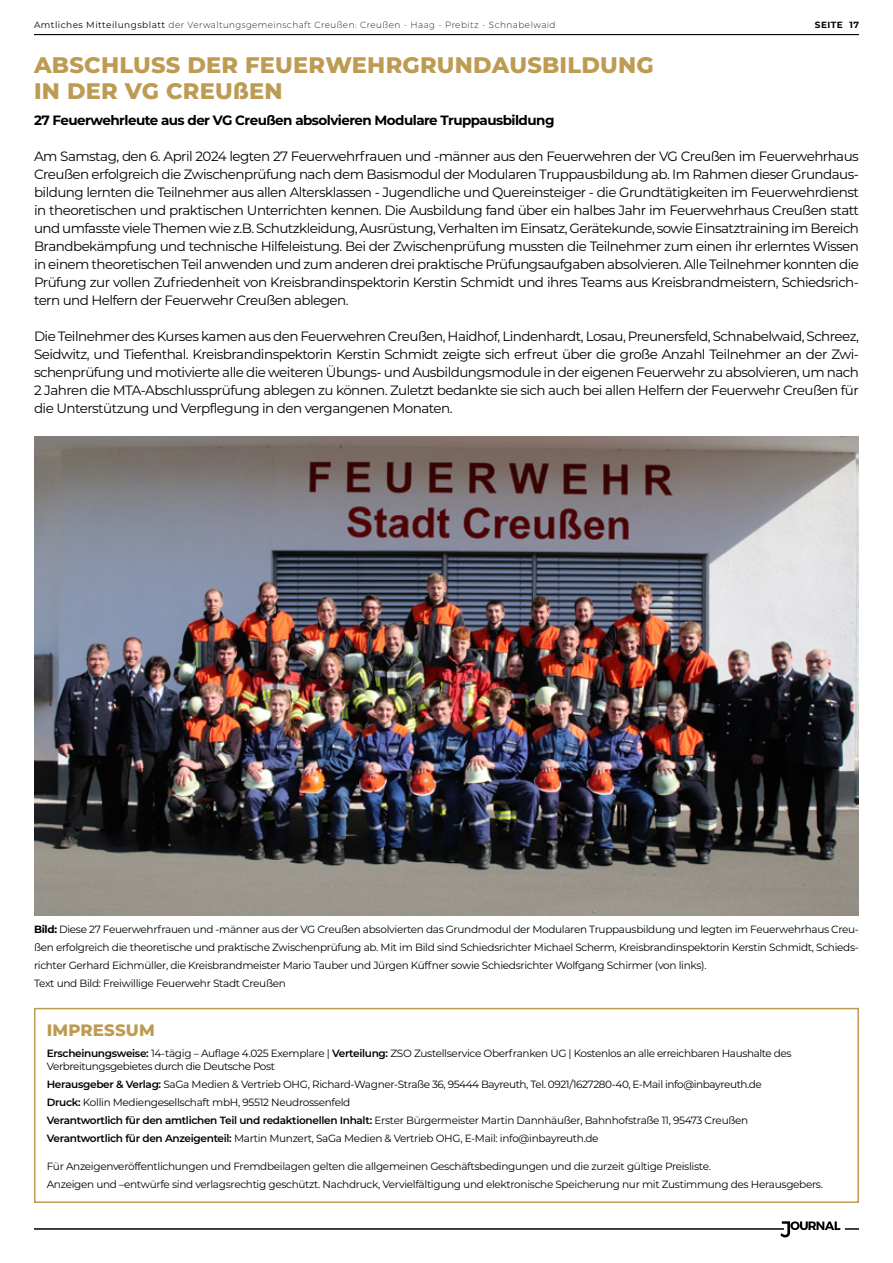
<style>
.page{position:relative;width:893px;height:1263px;background:#fff}
.page>*{position:absolute;margin:0;border:0;box-sizing:border-box;transform-origin:0 0}
.t1{font:800 22.5px/25.5px "Montserrat";letter-spacing:.01em;color:#be9b53}
.t2{font:800 16.5px "Montserrat";letter-spacing:.01em;color:#be9b53}
.t3{font:13.5px/18px "Montserrat";letter-spacing:-.04em;color:#000;text-align:justify}
.t4{font:700 13.5px "Montserrat";letter-spacing:-.04em;color:#000}
.t5{font:10.5px/18px "Montserrat";letter-spacing:-.03em;color:#000}
.t6{font:200 9px "Montserrat";letter-spacing:.05em;color:#000}
.t7{font:700 9px "Montserrat";letter-spacing:.05em;color:#000}
.s1{font-weight:400}
.s2{font-weight:700}
.s3{font-weight:600}
</style>
<div class="page">
<hr style="left:34px;top:1228px;width:825px;height:2px;background:#000">
<hr style="left:784px;top:1227px;width:60px;height:4px;background:#fff">
<svg style="left:780px;top:1221px;width:60px;height:16px"></svg>
<hr style="left:34px;top:34px;width:825px;height:1px;background:#000">
<img style="left:34px;top:437px;width:825px;height:479px">
<div style="left:34px;top:1008px;width:825px;height:195px;border:2px solid #be9b53"></div>
<p class="t6" style="left:34px;top:19px;width:523px"><span class="s1">Amtliches Mitteilungsblatt</span> der Verwaltungsgemeinschaft Creußen: Creußen - Haag - Prebitz - Schnabelwaid</p>
<p class="t7" style="left:815px;top:18px;width:46px">SEITE 17</p>
<h1 class="t1" style="left:34px;top:51px;width:621px">ABSCHLUSS DER FEUERWEHRGRUNDAUSBILDUNG<br>IN DER VG CREUßEN</h1>
<p class="t4" style="left:34px;top:111px;width:522px">27 Feuerwehrleute aus der VG Creußen absolvieren Modulare Truppausbildung</p>
<p class="t3" style="left:34px;top:147px;width:826px">Am Samstag, den 6. April 2024 legten 27 Feuerwehrfrauen und -männer aus den Feuerwehren der VG Creußen im Feuerwehrhaus Creußen erfolgreich die Zwischenprüfung nach dem Basismodul der Modularen Truppausbildung ab. Im Rahmen dieser Grundaus&shy;bildung lernten die Teilnehmer aus allen Altersklassen - Jugendliche und Quereinsteiger - die Grundtätigkeiten im Feuerwehrdienst in theoretischen und praktischen Unterrichten kennen. Die Ausbildung fand über ein halbes Jahr im Feuerwehrhaus Creußen statt und umfasste viele Themen wie z.B. Schutzkleidung, Ausrüstung, Verhalten im Einsatz, Gerätekunde, sowie Einsatztraining im Bereich Brandbekämpfung und technische Hilfeleistung. Bei der Zwischenprüfung mussten die Teilnehmer zum einen ihr erlerntes Wissen in einem theoretischen Teil anwenden und zum anderen drei praktische Prüfungsaufgaben absolvieren. Alle Teilnehmer konnten die Prüfung zur vollen Zufriedenheit von Kreisbrandinspektorin Kerstin Schmidt und ihres Teams aus Kreisbrandmeistern, Schiedsrich&shy;tern und Helfern der Feuerwehr Creußen ablegen.</p>
<p class="t3" style="left:34px;top:327px;width:826px">Die Teilnehmer des Kurses kamen aus den Feuerwehren Creußen, Haidhof, Lindenhardt, Losau, Preunersfeld, Schnabelwaid, Schreez, Seidwitz, und Tiefenthal. Kreisbrandinspektorin Kerstin Schmidt zeigte sich erfreut über die große Anzahl Teilnehmer an der Zwi&shy;schenprüfung und motivierte alle die weiteren Übungs- und Ausbildungsmodule in der eigenen Feuerwehr zu absolvieren, um nach 2 Jahren die MTA-Abschlussprüfung ablegen zu können. Zuletzt bedankte sie sich auch bei allen Helfern der Feuerwehr Creußen für die Unterstützung und Verpflegung in den vergangenen Monaten.</p>
<p class="t5" style="left:34px;top:919px;width:826px"><span class="s2">Bild:</span> Diese 27 Feuerwehrfrauen und -männer aus der VG Creußen absolvierten das Grundmodul der Modularen Truppausbildung und legten im Feuerwehrhaus Creu&shy;ßen erfolgreich die theoretische und praktische Zwischenprüfung ab. Mit im Bild sind Schiedsrichter Michael Scherm, Kreisbrandinspektorin Kerstin Schmidt, Schieds&shy;richter Gerhard Eichmüller, die Kreisbrandmeister Mario Tauber und Jürgen Küffner sowie Schiedsrichter Wolfgang Schirmer (von links).<br>Text und Bild: Freiwillige Feuerwehr Stadt Creußen</p>
<p class="t2" style="left:47px;top:1018px;width:110px">IMPRESSUM</p>
<p class="t5" style="left:47px;top:1047px;width:746px;line-height:12.6px"><span class="s3">Erscheinungsweise:</span> 14-tägig – Auflage 4.025 Exemplare | <span class="s3">Verteilung:</span> ZSO Zustellservice Oberfranken UG | Kostenlos an alle erreichbaren Haushalte des<br>Verbreitungsgebietes durch die Deutsche Post</p>
<p class="t5" style="left:47px;top:1075px;width:717px"><span class="s3">Herausgeber &amp; Verlag:</span> SaGa Medien &amp; Vertrieb OHG, Richard-Wagner-Straße 36, 95444 Bayreuth, Tel. 0921/1627280-40, E-Mail info@inbayreuth.de <span class="s3">Druck:</span> Kollin Mediengesellschaft mbH, 95512 Neudrossenfeld<br><span class="s3">Verantwortlich für den amtlichen Teil und redaktionellen Inhalt:</span> Erster Bürgermeister Martin Dannhäußer, Bahnhofstraße 11, 95473 Creußen <span class="s3">Verantwortlich für den Anzeigenteil:</span> Martin Munzert, SaGa Medien &amp; Vertrieb OHG, E-Mail: info@inbayreuth.de</p>
<p class="t5" style="left:47px;top:1157px;width:778px">Für Anzeigenveröffentlichungen und Fremdbeilagen gelten die allgemeinen Geschäftsbedingungen und die zurzeit gültige Preisliste.<br>Anzeigen und –entwürfe sind verlagsrechtig geschützt. Nachdruck, Vervielfältigung und elektronische Speicherung nur mit Zustimmung des Herausgebers.</p>
</div>
